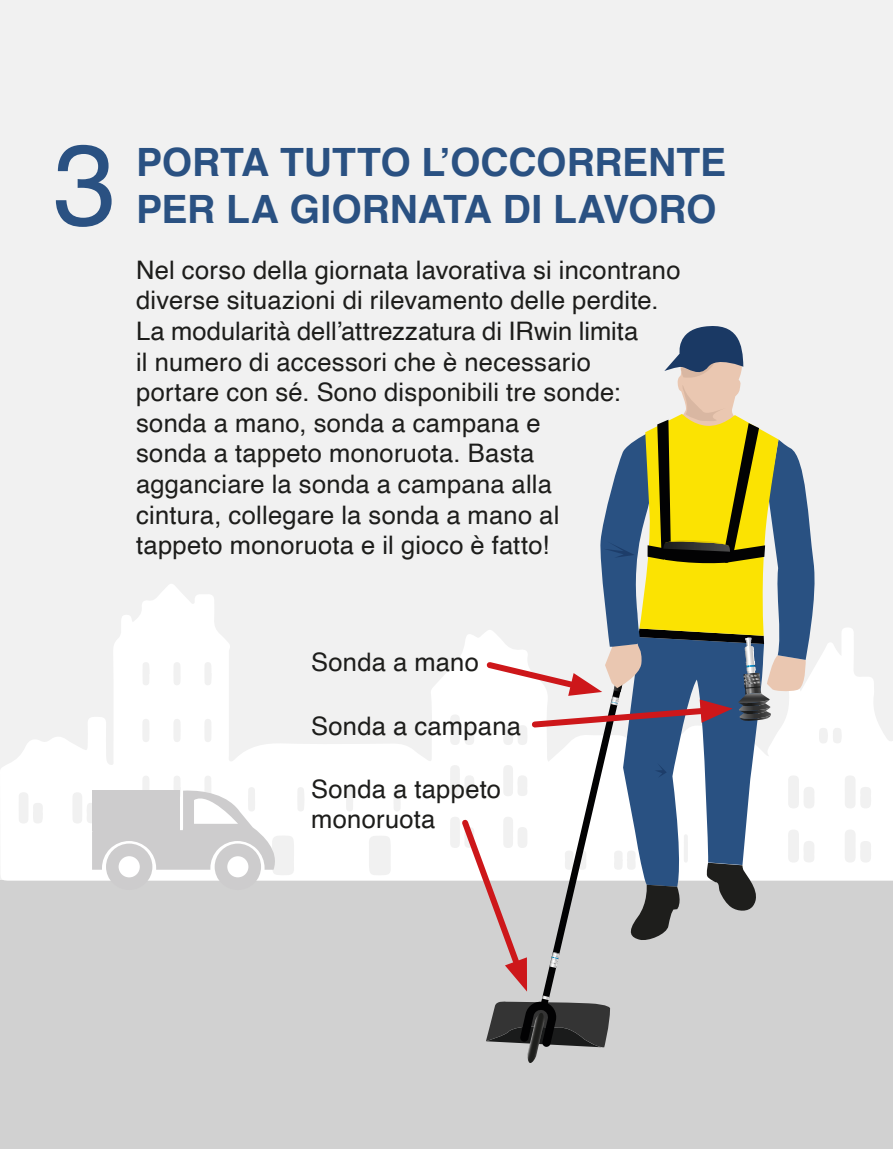
<style>
.page{position:relative;width:893px;height:1149px;background:#fff}
.page>*{position:absolute;margin:0;border:0;box-sizing:border-box;transform-origin:0 0}
.Rubrik_2{font:114px "Helvetica";color:#2a5182}
.Rubrik_2-2{font:700 39px/46.8px "Helvetica";color:#2a5182}
.t1{font:25.5px/30.6px "Helvetica";letter-spacing:.01em;color:#1d1d1b}
</style>
<div class="page">
<div style="left:0;top:0;width:893px;height:880px;background:#f1f1f1"></div>
<div style="left:0;top:880px;width:893px;height:268px;background:#d1d1d1"></div>
<svg style="left:0;top:582px;width:893px;height:298px;fill:#fdfdfd"></svg>
<svg style="left:92px;top:789px;width:183px;height:92px"></svg>
<div style="left:92px;top:789px;width:87px;height:40px;background:#cdcccd"></div>
<svg style="left:457px;top:326px;width:357px;height:737px"></svg>
<p class="Rubrik_2" style="left:53px;top:97px;width:65px">3</p>
<p class="Rubrik_2-2" style="left:136px;top:139px;width:592px">PORTA TUTTO L’OCCORRENTE<br>PER LA GIORNATA DI LAVORO</p>
<p class="t1" style="left:136px;top:255px;width:546px">Nel corso della giornata lavorativa si incontrano diverse situazioni di rilevamento delle perdite.<br>La modularità dell’attrezzatura di IRwin limita<br>il numero di accessori che è necessario<br>portare con sé. Sono disponibili tre sonde: sonda a mano, sonda a campana e<br>sonda a tappeto monoruota. Basta<br>agganciare la sonda a campana alla<br>cintura, collegare la sonda a mano al<br>tappeto monoruota e il gioco è fatto!</p>
<p class="t1" style="left:311px;top:647px;width:169px">Sonda a mano</p>
<p class="t1" style="left:311px;top:711px;width:211px">Sonda a campana</p>
<p class="t1" style="left:311px;top:773px;width:191px">Sonda a tappeto monoruota</p>
</div>
